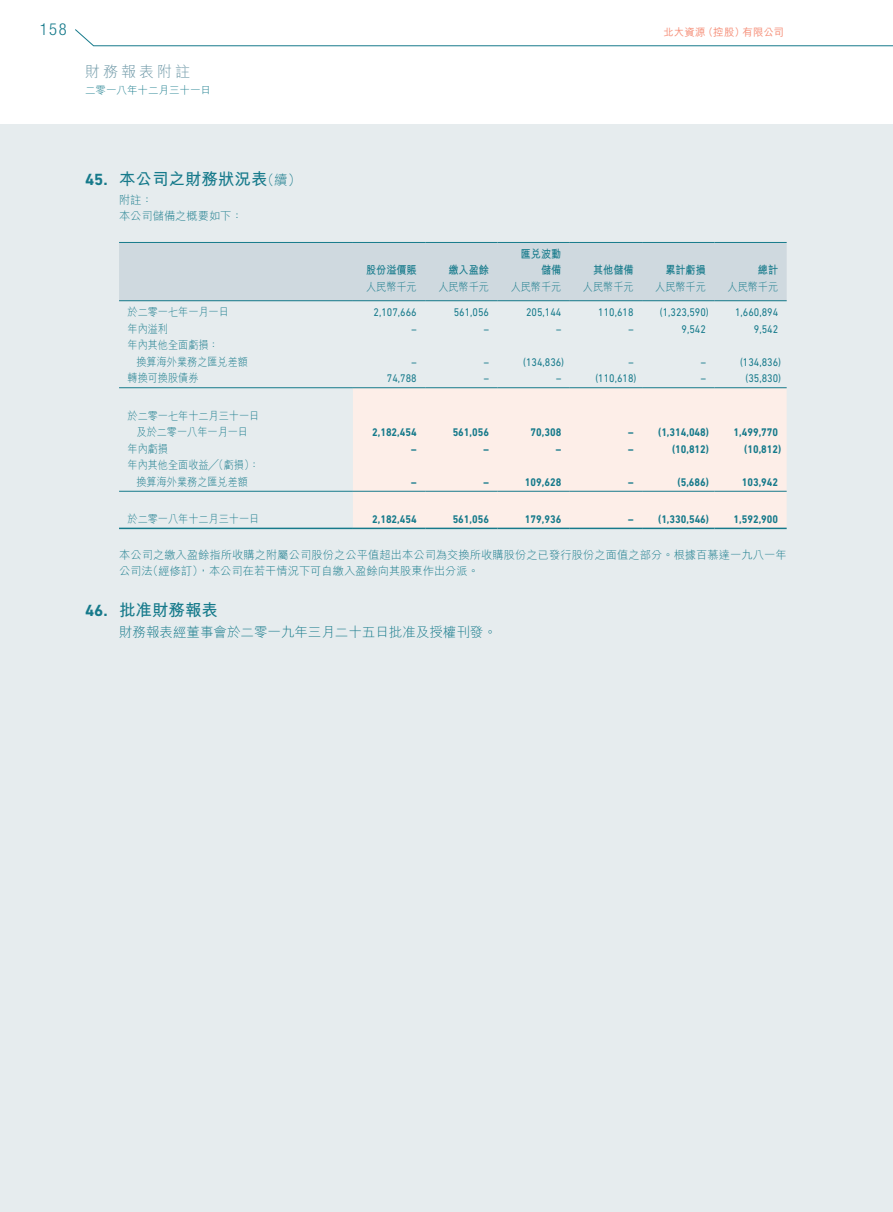
<style>
.page{position:relative;width:893px;height:1212px;background:#fff}
.page>*{position:absolute;margin:0;border:0;box-sizing:border-box;transform-origin:0 0}
.t1{font:16.5px "M Hei HK Bold E Ten B5 H";color:#167a8b}
.t2{font:300 condensed 16.5px "Helvetica Neue LT Std";color:#167a8b}
.t3{font:15px "M Hei HK Light E Ten B5 H";letter-spacing:.2em;color:#6b96a5}
.t4{font:13.5px "M Hei HK Light E Ten B5 H";color:#167a8b}
.t5{font:11.25px/16.5px "M Hei HK Light E Ten B5 H";color:#167a8b;text-align:center;scale:.9 1}
.t6{font:700 11.25px "DIN Next LT Pro";color:#167a8b;scale:.9 1}
.t7{font:11.25px "DIN Next LT Pro";color:#167a8b;scale:.9 1}
.t8{font:11.25px/16.5px "M Hei HK Light E Ten B5 H";color:#167a8b}
.t9{font:11.25px/16.5px "M Hei HK Bold E Ten B5 H";color:#167a8b;text-align:right;scale:.9 1}
.t10{font:10.5px "M Hei HK Light E Ten B5 H";color:#167a8b}
.t11{font:10.5px "M Hei HK Medium E Ten B5 H";letter-spacing:.005em;color:#f58b74}
.s1{font-family:"DIN Next LT Pro";font-weight:700}
.s2{font-family:"M Hei HK Light E Ten B5 H";font-size:13.5px}
</style>
<div class="page">
<div style="left:1px;top:124px;width:892px;height:1087px;background:#e6ecee"></div>
<svg style="left:75px;top:29px;width:818px;height:18px"></svg>
<div style="left:119px;top:243px;width:668px;height:57px;background:#cfd9df"></div>
<div style="left:353px;top:388px;width:434px;height:140px;background:#fdeee8"></div>
<hr style="left:119px;top:242px;width:234px;height:1px;background:#167a8b">
<hr style="left:353px;top:242px;width:72px;height:1px;background:#167a8b">
<hr style="left:425px;top:242px;width:72px;height:1px;background:#167a8b">
<hr style="left:497px;top:242px;width:73px;height:1px;background:#167a8b">
<hr style="left:570px;top:242px;width:72px;height:1px;background:#167a8b">
<hr style="left:642px;top:242px;width:72px;height:1px;background:#167a8b">
<hr style="left:714px;top:242px;width:73px;height:1px;background:#167a8b">
<hr style="left:119px;top:300px;width:234px;height:1px;background:#167a8b">
<hr style="left:353px;top:300px;width:72px;height:1px;background:#167a8b">
<hr style="left:425px;top:300px;width:72px;height:1px;background:#167a8b">
<hr style="left:497px;top:300px;width:73px;height:1px;background:#167a8b">
<hr style="left:570px;top:300px;width:72px;height:1px;background:#167a8b">
<hr style="left:642px;top:300px;width:72px;height:1px;background:#167a8b">
<hr style="left:714px;top:300px;width:73px;height:1px;background:#167a8b">
<hr style="left:119px;top:387px;width:234px;height:1px;background:#167a8b">
<hr style="left:353px;top:387px;width:72px;height:1px;background:#167a8b">
<hr style="left:425px;top:387px;width:72px;height:1px;background:#167a8b">
<hr style="left:497px;top:387px;width:73px;height:1px;background:#167a8b">
<hr style="left:570px;top:387px;width:72px;height:1px;background:#167a8b">
<hr style="left:642px;top:387px;width:72px;height:1px;background:#167a8b">
<hr style="left:714px;top:387px;width:73px;height:1px;background:#167a8b">
<hr style="left:119px;top:491px;width:234px;height:1px;background:#167a8b">
<hr style="left:353px;top:491px;width:72px;height:1px;background:#167a8b">
<hr style="left:425px;top:491px;width:72px;height:1px;background:#167a8b">
<hr style="left:497px;top:491px;width:73px;height:1px;background:#167a8b">
<hr style="left:570px;top:491px;width:72px;height:1px;background:#167a8b">
<hr style="left:642px;top:491px;width:72px;height:1px;background:#167a8b">
<hr style="left:714px;top:491px;width:73px;height:1px;background:#167a8b">
<hr style="left:119px;top:528px;width:234px;height:1px;background:#167a8b">
<hr style="left:353px;top:528px;width:72px;height:1px;background:#167a8b">
<hr style="left:425px;top:528px;width:72px;height:1px;background:#167a8b">
<hr style="left:497px;top:528px;width:73px;height:1px;background:#167a8b">
<hr style="left:570px;top:528px;width:72px;height:1px;background:#167a8b">
<hr style="left:642px;top:528px;width:72px;height:1px;background:#167a8b">
<hr style="left:714px;top:528px;width:73px;height:1px;background:#167a8b">
<h1 class="t2" style="left:40px;top:20px;width:29px">158</h1>
<p class="t11" style="left:663px;top:28px;width:122px">北大資源（控股）有限公司</p>
<h2 class="t3" style="left:85px;top:65px;width:107px">財務報表附註</h2>
<p class="t10" style="left:85px;top:87px;width:128px">二零一八年十二月三十一日</p>
<h1 class="t1" style="left:85px;top:172px;width:218px"><span class="s1">45.</span> 本公司之財務狀況表<span class="s2">（續）</span></h1>
<p class="t8" style="left:119px;top:193px;width:125px">附註：<br>本公司儲備之概要如下：</p>
<p class="t9" style="left:366px;top:263px;width:58px">股份溢價賬</p>
<p class="t9" style="left:448px;top:263px;width:47px">繳入盈餘</p>
<p class="t9" style="left:521px;top:247px;width:47px">匯兌波動儲備</p>
<p class="t9" style="left:593px;top:263px;width:47px">其他儲備</p>
<p class="t9" style="left:665px;top:263px;width:47px">累計虧損</p>
<p class="t9" style="left:758px;top:263px;width:24px">總計</p>
<p class="t5" style="left:366px;top:280px;width:58px">人民幣千元</p>
<p class="t5" style="left:438px;top:280px;width:58px">人民幣千元</p>
<p class="t5" style="left:511px;top:280px;width:58px">人民幣千元</p>
<p class="t5" style="left:583px;top:280px;width:58px">人民幣千元</p>
<p class="t5" style="left:655px;top:280px;width:58px">人民幣千元</p>
<p class="t5" style="left:727px;top:280px;width:58px">人民幣千元</p>
<p class="t5" style="left:128px;top:305px;width:114px">於二零一七年一月一日</p>
<p class="t7" style="left:374px;top:308px;width:49px">2,107,666</p>
<p class="t7" style="left:454px;top:308px;width:41px">561,056</p>
<p class="t7" style="left:526px;top:308px;width:41px">205,144</p>
<p class="t7" style="left:598px;top:308px;width:41px">110,618</p>
<p class="t7" style="left:660px;top:308px;width:56px">(1,323,590)</p>
<p class="t7" style="left:735px;top:308px;width:49px">1,660,894</p>
<p class="t5" style="left:128px;top:322px;width:47px">年內溢利</p>
<p class="t7" style="left:411px;top:325px;width:7px">–</p>
<p class="t7" style="left:484px;top:325px;width:7px">–</p>
<p class="t7" style="left:556px;top:325px;width:7px">–</p>
<p class="t7" style="left:628px;top:325px;width:7px">–</p>
<p class="t7" style="left:682px;top:325px;width:28px">9,542</p>
<p class="t7" style="left:754px;top:325px;width:28px">9,542</p>
<p class="t5" style="left:137px;top:338px;width:125px;text-align:left;text-indent:-9px">年內其他全面虧損：<br>換算海外業務之匯兌差額</p>
<p class="t7" style="left:411px;top:358px;width:7px">–</p>
<p class="t7" style="left:484px;top:358px;width:7px">–</p>
<p class="t7" style="left:523px;top:358px;width:47px">(134,836)</p>
<p class="t7" style="left:628px;top:358px;width:7px">–</p>
<p class="t7" style="left:701px;top:358px;width:7px">–</p>
<p class="t7" style="left:740px;top:358px;width:47px">(134,836)</p>
<p class="t5" style="left:128px;top:371px;width:80px">轉換可換股債券</p>
<p class="t7" style="left:387px;top:374px;width:35px">74,788</p>
<p class="t7" style="left:484px;top:374px;width:7px">–</p>
<p class="t7" style="left:556px;top:374px;width:7px">–</p>
<p class="t7" style="left:595px;top:374px;width:47px">(110,618)</p>
<p class="t7" style="left:701px;top:374px;width:7px">–</p>
<p class="t7" style="left:745px;top:374px;width:41px">(35,830)</p>
<p class="t5" style="left:128px;top:409px;width:148px">於二零一七年十二月三十一日及於二零一八年一月一日</p>
<p class="t6" style="left:372px;top:426px;width:51px">2,182,454</p>
<p class="t6" style="left:453px;top:426px;width:42px">561,056</p>
<p class="t6" style="left:531px;top:426px;width:36px">70,308</p>
<p class="t6" style="left:628px;top:426px;width:91px">– (1,314,048)</p>
<p class="t6" style="left:734px;top:426px;width:51px">1,499,770</p>
<p class="t5" style="left:128px;top:442px;width:47px">年內虧損</p>
<p class="t6" style="left:411px;top:442px;width:8px">–</p>
<p class="t6" style="left:484px;top:442px;width:8px">–</p>
<p class="t6" style="left:556px;top:442px;width:8px">–</p>
<p class="t6" style="left:628px;top:442px;width:8px">–</p>
<p class="t6" style="left:672px;top:442px;width:43px">(10,812)</p>
<p class="t6" style="left:744px;top:442px;width:43px">(10,812)</p>
<p class="t5" style="left:128px;top:458px;width:148px">年內其他全面收益╱（虧損）：換算海外業務之匯兌差額</p>
<p class="t6" style="left:411px;top:475px;width:8px">–</p>
<p class="t6" style="left:484px;top:475px;width:8px">–</p>
<p class="t6" style="left:525px;top:475px;width:42px">109,628</p>
<p class="t6" style="left:628px;top:475px;width:8px">–</p>
<p class="t6" style="left:678px;top:475px;width:36px">(5,686)</p>
<p class="t6" style="left:742px;top:475px;width:42px">103,942</p>
<p class="t5" style="left:128px;top:512px;width:148px">於二零一八年十二月三十一日</p>
<p class="t6" style="left:372px;top:513px;width:51px">2,182,454</p>
<p class="t6" style="left:453px;top:513px;width:42px">561,056</p>
<p class="t6" style="left:525px;top:513px;width:42px">179,936</p>
<p class="t6" style="left:628px;top:513px;width:91px">– (1,330,546)</p>
<p class="t6" style="left:734px;top:513px;width:51px">1,592,900</p>
<p class="t8" style="left:119px;top:548px;width:669px">本公司之繳入盈餘指所收購之附屬公司股份之公平值超出本公司為交換所收購股份之已發行股份之面值之部分。根據百慕達一九八一年公司法（經修訂），本公司在若干情況下可自繳入盈餘向其股東作出分派。</p>
<h1 class="t1" style="left:85px;top:603px;width:135px"><span class="s1">46.</span> 批准財務報表</h1>
<p class="t4" style="left:119px;top:627px;width:379px">財務報表經董事會於二零一九年三月二十五日批准及授權刊發。</p>
</div>
